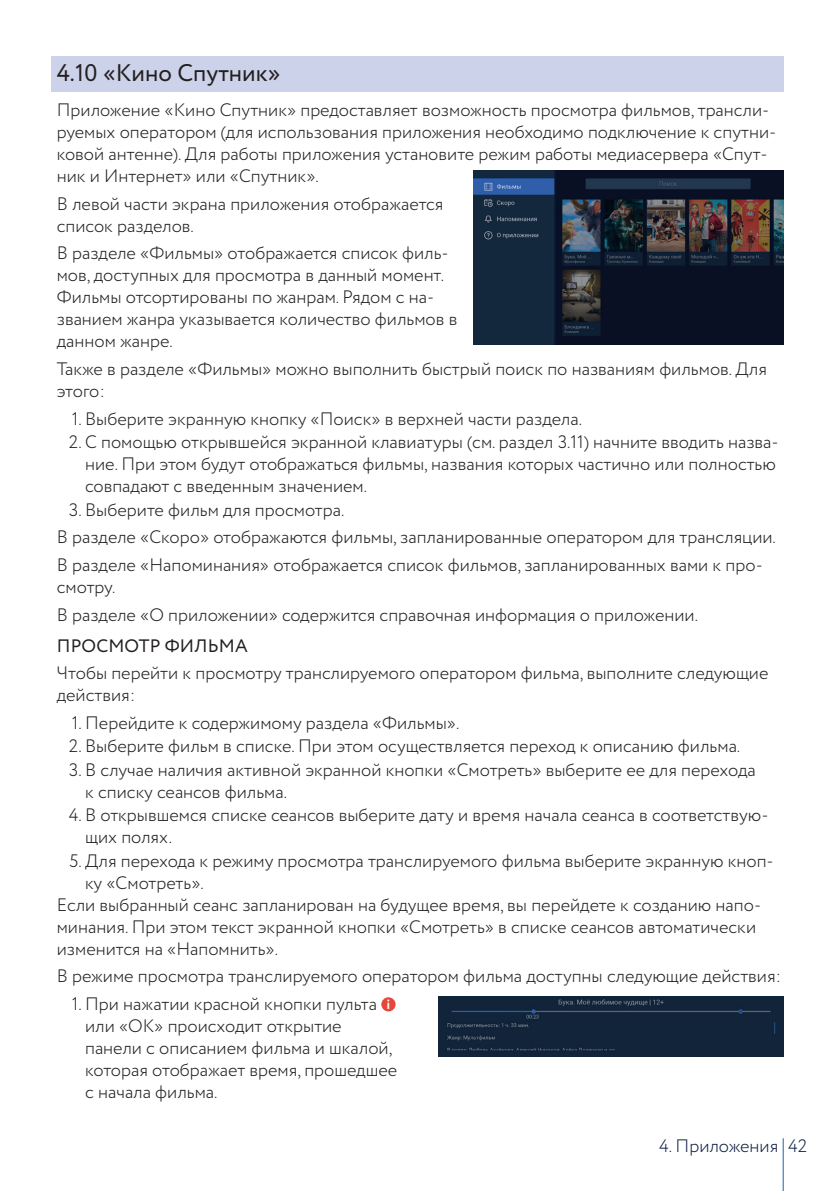
<style>
.page{position:relative;width:840px;height:1191px;background:#fff}
.page>*{position:absolute;margin:0;border:0;box-sizing:border-box;transform-origin:0 0}
.t1{font:24px "Circe";color:#231f20}
.t2{font:300 18px/22px "Circe";color:#231f20}
.t3{font:300 18px "Circe";color:#112147}
.t4{font:18px "Circe";letter-spacing:.01em;color:#231f20}
.s1{font-weight:700;font-size:14px;color:#fff}
</style>
<div class="page">
<hr style="left:782px;top:1138px;width:1px;height:53px;background:#1764b1">
<div style="left:51px;top:57px;width:731px;height:35px;background:#cbd2ea"></div>
<img style="left:473px;top:170px;width:309px;height:174px">
<div style="left:381px;top:997px;width:14px;height:14px;background:#e5483b;border-radius:50%"></div>
<img style="left:438px;top:996px;width:345px;height:60px">
<h1 class="t1" style="left:57px;top:57px;width:225px">4.10 «Кино Спутник»</h1>
<p class="t2" style="left:57px;top:99px;width:720px">Приложение «Кино Спутник» предоставляет возможность просмотра фильмов, трансли&shy;руемых оператором (для использования приложения необходимо подключение к спутни&shy;ковой антенне). Для работы приложения установите режим работы медиасервера «Спут&shy;ник и Интернет» или «Спутник».</p>
<p class="t2" style="left:57px;top:193px;width:388px">В левой части экрана приложения отображается список разделов.</p>
<p class="t2" style="left:57px;top:243px;width:402px">В разделе «Фильмы» отображается список филь&shy;мов, доступных для просмотра в данный момент.<br>Фильмы отсортированы по жанрам. Рядом с на&shy;званием жанра указывается количество фильмов в данном жанре.</p>
<p class="t2" style="left:57px;top:358px;width:711px">Также в разделе «Фильмы» можно выполнить быстрый поиск по названиям фильмов. Для этого:</p>
<p class="t2" style="left:72px;top:408px;width:511px">1. Выберите экранную кнопку «Поиск» в верхней части раздела.</p>
<p class="t2" style="left:85px;top:431px;width:694px;text-indent:-16px">2. С помощью открывшейся экранной клавиатуры (см. раздел 3.11) начните вводить назва&shy;ние. При этом будут отображаться фильмы, названия которых частично или полностью совпадают с введенным значением.</p>
<p class="t2" style="left:57px;top:496px;width:720px;line-height:27.6px;text-indent:12px">3. Выберите фильм для просмотра.<br>В разделе «Скоро» отображаются фильмы, запланированные оператором для трансляции.<br>В разделе «Напоминания» отображается список фильмов, запланированных вами к про-</p>
<p class="t2" style="left:57px;top:573px;width:642px;line-height:27.6px">смотру.<br>В разделе «О приложении» содержится справочная информация о приложении.</p>
<p class="t4" style="left:57px;top:633px;width:192px">ПРОСМОТР ФИЛЬМА</p>
<p class="t2" style="left:57px;top:662px;width:713px">Чтобы перейти к просмотру транслируемого оператором фильма, выполните следующие действия:</p>
<p class="t2" style="left:72px;top:712px;width:389px">1. Перейдите к содержимому раздела «Фильмы».</p>
<p class="t2" style="left:69px;top:735px;width:672px">2. Выберите фильм в списке. При этом осуществляется переход к описанию фильма.</p>
<p class="t2" style="left:85px;top:759px;width:671px;text-indent:-16px">3. В случае наличия активной экранной кнопки «Смотреть» выберите ее для перехода к списку сеансов фильма.</p>
<p class="t2" style="left:85px;top:804px;width:684px;text-indent:-16px">4. В открывшемся списке сеансов выберите дату и время начала сеанса в соответствую&shy;щих полях.</p>
<p class="t2" style="left:69px;top:850px;width:705px">5. Для перехода к режиму просмотра транслируемого фильма выберите экранную кноп-</p>
<p class="t2" style="left:85px;top:872px;width:120px">ку «Смотреть».</p>
<p class="t2" style="left:57px;top:894px;width:705px">Если выбранный сеанс запланирован на будущее время, вы перейдете к созданию напо-</p>
<p class="t2" style="left:57px;top:916px;width:700px">минания. При этом текст экранной кнопки «Смотреть» в списке сеансов автоматически</p>
<p class="t2" style="left:57px;top:938px;width:223px">изменится на «Напомнить».</p>
<p class="t2" style="left:57px;top:965px;width:725px">В режиме просмотра транслируемого оператором фильма доступны следующие действия:</p>
<p class="t2" style="left:85px;top:993px;width:313px;text-indent:-13px">1. При нажатии красной кнопки пульта <span class="s1">i </span>или «ОК» происходит открытие панели с описанием фильма и шкалой, которая отображает время, прошедшее с начала фильма.</p>
<p class="t3" style="left:658px;top:1134px;width:149px">4. Приложения 42</p>
</div>
